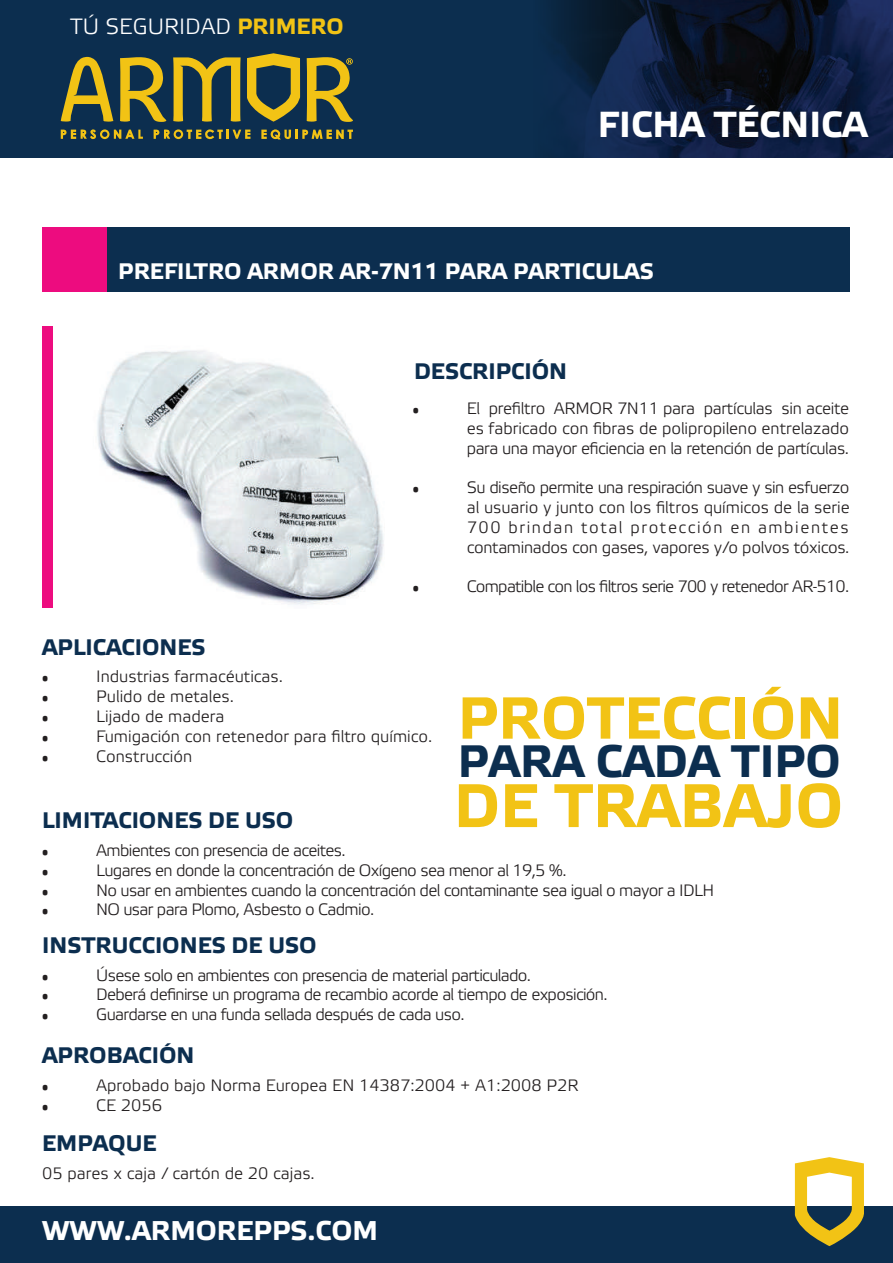
<style>
.page{position:relative;width:893px;height:1263px;background:#fff}
.page>*{position:absolute;margin:0;border:0;box-sizing:border-box;transform-origin:0 0}
.t1{font:700 61.5px "Etelka Text";color:#f2c315}
.t2{font:700 59.25px "Etelka Text";color:#f2c315}
.t3{font:700 45.45px "Etelka Text";color:#0c2e4f}
.t4{font:700 36.3px "Etelka Text";color:#fff}
.t5{font:700 27.15px "Etelka Text";color:#fff}
.t6{font:700 22.5px "Etelka Text";color:#0c2e4f}
.t7{font:700 22.5px "Etelka Text";color:#fff}
.t8{font:22.2px "Etelka Light Pro";color:#fff}
.t9{font:16.5px/19.8px "Etelka Light Pro";letter-spacing:-.04em;color:#231f20;text-align:justify}
.t10{font:16.5px "Etelka Light Pro";color:#231f20}
.t11{font:10.5px "Etelka Light Pro";color:#231f20}
.s1{font-family:"Etelka Text";font-weight:700;color:#f2c315}
</style>
<div class="page">
<svg style="left:0;top:0;width:893px;height:158px;background:#0c2544"></svg>
<svg style="left:61px;top:57px;width:52px;height:65px;background:#6a6b37"></svg>
<svg style="left:120px;top:57px;width:46px;height:65px;background:#7f7831"></svg>
<svg style="left:173px;top:57px;width:68px;height:65px;background:#787433"></svg>
<svg style="left:247px;top:53px;width:53px;height:69px;background:#797533"></svg>
<svg style="left:61px;top:129px;width:82px;height:10px"></svg>
<svg style="left:154px;top:129px;width:96px;height:10px"></svg>
<svg style="left:261px;top:129px;width:92px;height:10px"></svg>
<svg style="left:307px;top:57px;width:46px;height:65px;background:#807931"></svg>
<div style="left:42px;top:227px;width:808px;height:64px;background:#0c2e4f"></div>
<div style="left:42px;top:227px;width:65px;height:64px;background:#ed0c7f"></div>
<img style="left:97px;top:350px;width:287px;height:255px">
<div style="left:42px;top:326px;width:11px;height:282px;background:#ed0c7f"></div>
<div style="left:0;top:1206px;width:893px;height:57px;background:#0c2e4f"></div>
<svg style="left:795px;top:1157px;width:69px;height:89px"></svg>
<h3 class="t8" style="left:70px;top:15px;width:275px">TÚ SEGURIDAD <span class="s1">PRIMERO</span></h3>
<h3 class="t4" style="left:598px;top:101px;width:271px">FICHA TÉCNICA</h3>
<h3 class="t7" style="left:118px;top:257px;width:537px">PREFILTRO ARMOR AR-7N11 PARA PARTICULAS</h3>
<h3 class="t6" style="left:414px;top:357px;width:155px">DESCRIPCIÓN</h3>
<h3 class="t6" style="left:42px;top:633px;width:165px">APLICACIONES</h3>
<p class="t11" style="left:413px;top:405px;width:8px">•</p>
<p class="t9" style="left:467px;top:399px;width:384px">El prefiltro ARMOR 7N11 para partículas sin aceite es fabricado con fibras de polipropileno entrelazado para una mayor eficiencia en la retención de partículas.</p>
<p class="t11" style="left:413px;top:484px;width:8px">•</p>
<p class="t9" style="left:467px;top:479px;width:384px">Su diseño permite una respiración suave y sin esfuerzo al usuario y junto con los filtros químicos de la serie 700 brindan total protección en ambientes contaminados con gases, vapores y/o polvos tóxicos.</p>
<p class="t11" style="left:413px;top:583px;width:8px">•</p>
<p class="t9" style="left:467px;top:578px;width:384px">Compatible con los filtros serie 700 y retenedor AR-510.</p>
<p class="t11" style="left:42px;top:673px;width:8px">•</p>
<p class="t10" style="left:96px;top:668px;width:188px">Industrias farmacéuticas.</p>
<p class="t11" style="left:42px;top:693px;width:8px">•</p>
<p class="t10" style="left:96px;top:688px;width:139px">Pulido de metales.</p>
<p class="t11" style="left:42px;top:713px;width:8px">•</p>
<p class="t10" style="left:96px;top:708px;width:130px">Lijado de madera</p>
<p class="t11" style="left:42px;top:733px;width:8px">•</p>
<p class="t10" style="left:96px;top:727px;width:338px">Fumigación con retenedor para filtro químico.</p>
<p class="t11" style="left:42px;top:752px;width:8px">•</p>
<p class="t10" style="left:96px;top:747px;width:98px">Construcción</p>
<h3 class="t6" style="left:42px;top:806px;width:253px">LIMITACIONES DE USO</h3>
<h2 class="t2" style="left:458px;top:681px;width:387px">PROTECCIÓN</h2>
<h3 class="t3" style="left:458px;top:732px;width:385px">PARA CADA TIPO</h3>
<h1 class="t1" style="left:454px;top:767px;width:391px">DE TRABAJO</h1>
<p class="t11" style="left:42px;top:847px;width:8px">•</p>
<p class="t9" style="left:96px;top:841px;width:251px">Ambientes con presencia de aceites.</p>
<p class="t11" style="left:42px;top:866px;width:8px">•</p>
<p class="t9" style="left:96px;top:861px;width:472px">Lugares en donde la concentración de Oxígeno sea menor al 19,5 %.</p>
<p class="t11" style="left:42px;top:886px;width:8px">•</p>
<p class="t9" style="left:96px;top:881px;width:619px">No usar en ambientes cuando la concentración del contaminante sea igual o mayor a IDLH</p>
<p class="t11" style="left:42px;top:906px;width:8px">•</p>
<p class="t9" style="left:96px;top:901px;width:280px">NO usar para Plomo, Asbesto o Cadmio.</p>
<h3 class="t6" style="left:42px;top:931px;width:276px">INSTRUCCIONES DE USO</h3>
<p class="t11" style="left:42px;top:971px;width:8px">•</p>
<p class="t9" style="left:96px;top:966px;width:436px">Úsese solo en ambientes con presencia de material particulado.</p>
<p class="t11" style="left:42px;top:991px;width:8px">•</p>
<p class="t9" style="left:96px;top:986px;width:513px">Deberá definirse un programa de recambio acorde al tiempo de exposición.</p>
<p class="t11" style="left:42px;top:1011px;width:8px">•</p>
<p class="t9" style="left:96px;top:1005px;width:370px">Guardarse en una funda sellada después de cada uso.</p>
<h3 class="t6" style="left:42px;top:1041px;width:154px">APROBACIÓN</h3>
<p class="t11" style="left:42px;top:1082px;width:8px">•</p>
<p class="t10" style="left:96px;top:1076px;width:484px">Aprobado bajo Norma Europea EN 14387:2004 + A1:2008 P2R</p>
<p class="t11" style="left:42px;top:1101px;width:8px">•</p>
<p class="t9" style="left:96px;top:1096px;width:67px">CE 2056</p>
<h3 class="t6" style="left:42px;top:1129px;width:116px">EMPAQUE</h3>
<p class="t10" style="left:42px;top:1165px;width:274px">05 pares x caja / cartón de 20 cajas.</p>
<h3 class="t5" style="left:42px;top:1213px;width:337px">WWW.ARMOREPPS.COM</h3>
</div>
